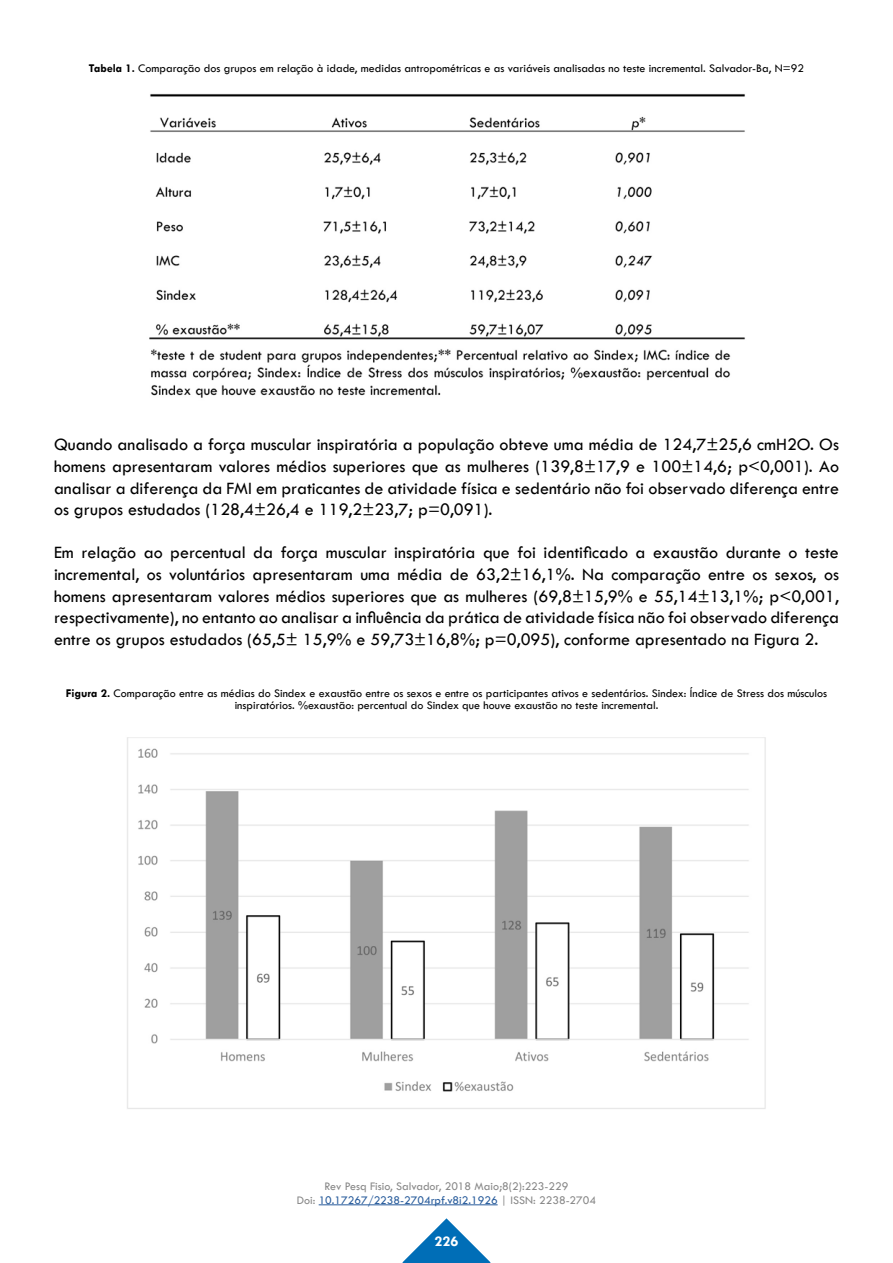
<style>
.page{position:relative;width:893px;height:1263px;background:#fff}
.page>*{position:absolute;margin:0;border:0;box-sizing:border-box;transform-origin:0 0}
.t1{font:18px/21.6px "Tw Cen";color:#000;text-align:justify}
.t2{font:700 15px "Tw Cen";color:#fff}
.t3{font:12px/12px "Tw Cen";color:#000;text-align:center}
.t4{font:12px/14.4px "Tw Cen";color:#878787;text-align:center}
.s1{font-weight:700}
.s2{color:#275b9b}
</style>
<div class="page">
<svg style="left:402px;top:1218px;width:89px;height:45px"></svg>
<hr style="left:319px;top:1204px;width:179px;height:1px;background:#275b9b">
<img style="left:127px;top:737px;width:639px;height:372px">
<img style="left:149px;top:93px;width:596px;height:305px">
<p class="t3" style="left:89px;top:62px;width:717px"><span class="s1">Tabela 1.</span> Comparação dos grupos em relação à idade, medidas antropométricas e as variáveis analisadas no teste incremental. Salvador-Ba, N=92</p>
<p class="t1" style="left:54px;top:434px;width:786px">Quando analisado a força muscular inspiratória a população obteve uma média de 124,7±25,6 cmH2O. Os homens apresentaram valores médios superiores que as mulheres (139,8±17,9 e 100±14,6; p&lt;0,001). Ao analisar a diferença da FMI em praticantes de atividade física e sedentário não foi observado diferença entre os grupos estudados (128,4±26,4 e 119,2±23,7; p=0,091).</p>
<p class="t1" style="left:54px;top:542px;width:786px">Em relação ao percentual da força muscular inspiratória que foi identificado a exaustão durante o teste incremental, os voluntários apresentaram uma média de 63,2±16,1%. Na comparação entre os sexos, os homens apresentaram valores médios superiores que as mulheres (69,8±15,9% e 55,14±13,1%; p&lt;0,001, respectivamente), no entanto ao analisar a influência da prática de atividade física não foi observado diferença entre os grupos estudados (65,5± 15,9% e 59,73±16,8%; p=0,095), conforme apresentado na Figura 2.</p>
<p class="t3" style="left:66px;top:687px;width:763px"><span class="s1">Figura 2.</span> Comparação entre as médias do Sindex e exaustão entre os sexos e entre os participantes ativos e sedentários. Sindex: Índice de Stress dos músculos inspiratórios. %exaustão: percentual do Sindex que houve exaustão no teste incremental.</p>
<p class="t4" style="left:297px;top:1178px;width:301px">Rev Pesq Fisio, Salvador, 2018 Maio;8(2):223-229<br>Doi: <span class="s2">10.17267/2238-2704rpf.v8i2.1926</span> | ISSN: 2238-2704</p>
<p class="t2" style="left:435px;top:1232px;width:25px">226</p>
</div>
